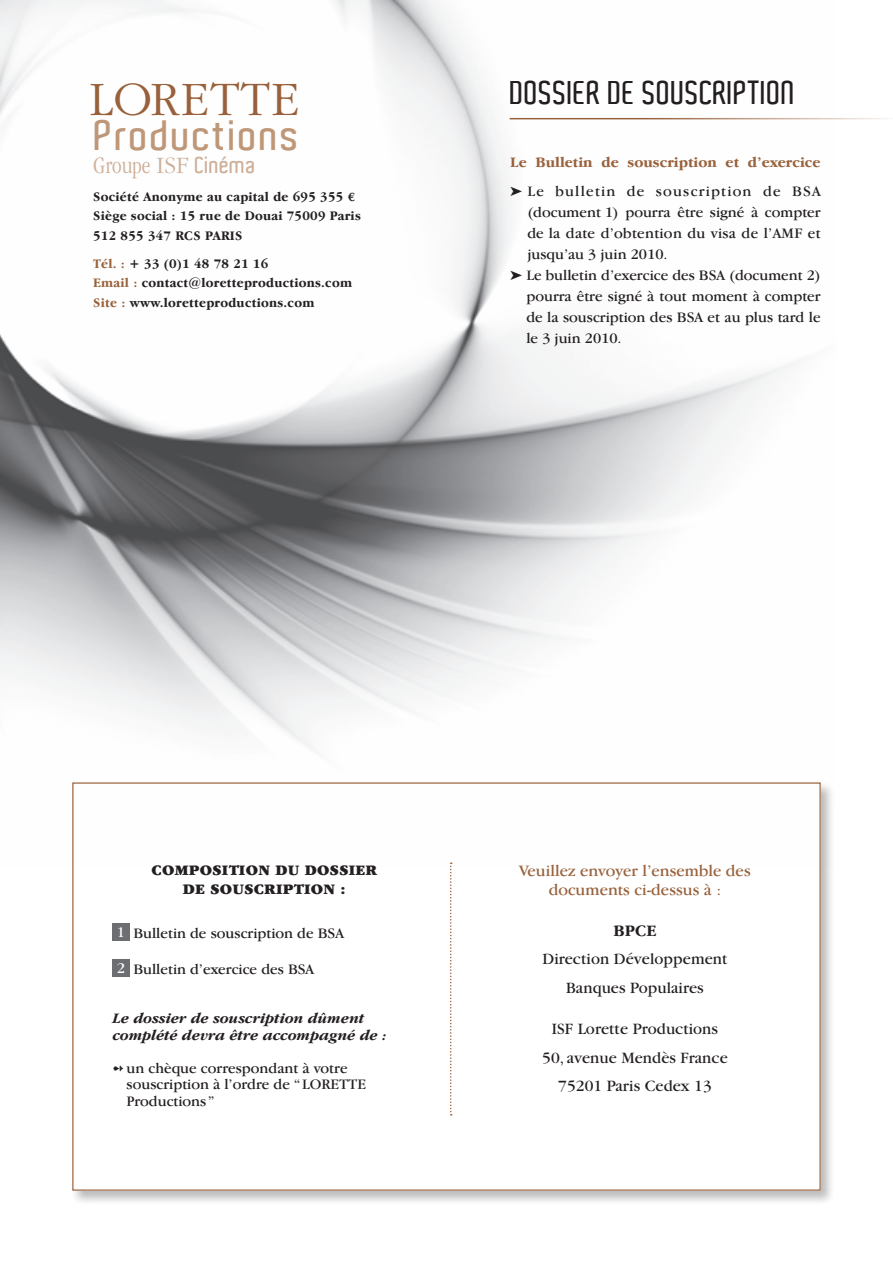
<style>
.page{position:relative;width:893px;height:1263px;background:#fff}
.page>*{position:absolute;margin:0;border:0;box-sizing:border-box;transform-origin:0 0}
.t1{font:300 49.95px "Garamond";letter-spacing:.03em;color:#98613b}
.t2{font:600 41.25px "Aldo";letter-spacing:.04em;color:#be9778;scale:1.06 1}
.t3{font:600 31.95px "Aldo";letter-spacing:.01em;color:#231f20}
.t4{font:300 condensed 24.45px "Garamond";color:#ceaf98}
.t5{font:16.5px/28.5px "Garamond";letter-spacing:.005em;color:#231f20;text-align:center}
.t6{font:16.5px/19.5px "Garamond IT Cby BT";color:#98613b;text-align:center}
.t7{font:700 16.5px "Garamond IT Cby BT";color:#231f20}
.t8{font:15px/16.5px "Garamond IT Cby BT";color:#231f20}
.t9{font:700 15px/29.5px "Garamond IT Cby BT";color:#98613b}
.t10{font:italic 700 15px/16.5px "Garamond IT Cby BT";color:#231f20}
.t11{font:900 15px/19.5px "Garamond IT Cby BT";letter-spacing:.02em;color:#231f20;text-align:center}
.t12{font:15px "Garamond IT Cby BT";letter-spacing:.02em;color:#231f20}
.t13{font:700 13.5px/19.5px "Garamond IT Cby BT";letter-spacing:.02em;color:#231f20;scale:.95 1}
.s1{font-stretch:normal}
.s2{font-family:"Aldo";font-weight:600;font-stretch:normal;font-size:22.2px}
.s3{font-family:"Aldo";font-weight:600;font-stretch:normal;font-size:22.8px}
.s4{font-family:"Linotype Euro Font Rto S";font-weight:400;font-size:11.4px}
.s5{color:#98613b}
.s6{color:#231f20}
.s7{font-weight:400;color:#231f20}
.s8{font-family:"Garamond";font-size:15.6px;color:#fff}
</style>
<div class="page">
<div style="left:70px;top:780px;width:765px;height:425px;background:#231f20;opacity:.3"></div>
<div style="left:72px;top:783px;width:749px;height:408px;background:#fff"></div>
<img style="left:0;top:0;width:835px;height:866px">
<hr style="left:510px;top:118px;width:383px;height:1px;background:#98613b">
<div style="left:113px;top:924px;width:17px;height:17px;background:#6d6e71"></div>
<div style="left:113px;top:960px;width:17px;height:17px;background:#6d6e71"></div>
<svg style="left:450px;top:862px;width:2px;height:253px"></svg>
<h1 class="t1" style="left:90px;top:73px;width:211px">LORETTE</h1>
<h2 class="t2" style="left:95px;top:112px;width:195px">PRODUCTIONS</h2>
<h3 class="t4" style="left:93px;top:152px;width:164px">Groupe <span class="s1">ISF</span> <span class="s2">C</span><span class="s3">INÉMA</span></h3>
<p class="t13" style="left:93px;top:187px;width:283px">Société Anonyme au capital de 695 355 <span class="s4">Y<br></span>Siège social : 15 rue de Douai 75009 Paris<br>512 855 347 RCS PARIS</p>
<p class="t13" style="left:93px;top:254px;width:274px"><span class="s5">Tél. :</span> + 33 (0)1 48 78 21 16<br><span class="s5">Email :</span> contact@loretteproductions.com<br><span class="s5">Site :</span> www.loretteproductions.com</p>
<h3 class="t3" style="left:510px;top:75px;width:287px">DOSSIER DE SOUSCRIPTION</h3>
<p class="t9" style="left:510px;top:147px;width:312px">Le Bulletin de souscription et d’exercice <span class="s6">➤</span> <span class="s7">Le bulletin de souscription de BSA</span></p>
<p class="t8" style="left:527px;top:204px;width:295px">(document 1) pourra être signé à compter</p>
<p class="t12" style="left:527px;top:224px;width:295px">de la date d’obtention du visa de l’AMF et</p>
<p class="t8" style="left:527px;top:246px;width:142px">jusqu’au 3 juin 2010.</p>
<p class="t8" style="left:510px;top:267px;width:312px">➤ Le bulletin d’exercice des BSA (document 2)</p>
<p class="t8" style="left:526px;top:288px;width:296px">pourra être signé à tout moment à compter</p>
<p class="t8" style="left:526px;top:309px;width:296px">de la souscription des BSA et au plus tard le</p>
<p class="t8" style="left:526px;top:330px;width:97px">le 3 juin 2010.</p>
<p class="t11" style="left:152px;top:860px;width:227px">COMPOSITION DU DOSSIER<br>DE SOUSCRIPTION :</p>
<p class="t8" style="left:117px;top:924px;width:229px"><span class="s8">1</span> Bulletin de souscription de BSA</p>
<p class="t8" style="left:117px;top:960px;width:199px"><span class="s8">2</span> Bulletin d’exercice des BSA</p>
<p class="t10" style="left:113px;top:1010px;width:276px">Le dossier de souscription dûment complété devra être accompagné de :</p>
<p class="t8" style="left:127px;top:1059px;width:241px;text-indent:-14px">➻ un chèque correspondant à votre souscription à l’ordre de “LORETTE<br>Productions ”</p>
<p class="t6" style="left:519px;top:860px;width:233px">Veuillez envoyer l’ensemble des documents ci-dessus à :</p>
<p class="t7" style="left:614px;top:921px;width:44px">BPCE</p>
<p class="t5" style="left:542px;top:945px;width:186px">Direction Développement<br>Banques Populaires</p>
<p class="t5" style="left:542px;top:1015px;width:187px">ISF Lorette Productions<br>50, avenue Mendès France<br>75201 Paris Cedex 13</p>
</div>
